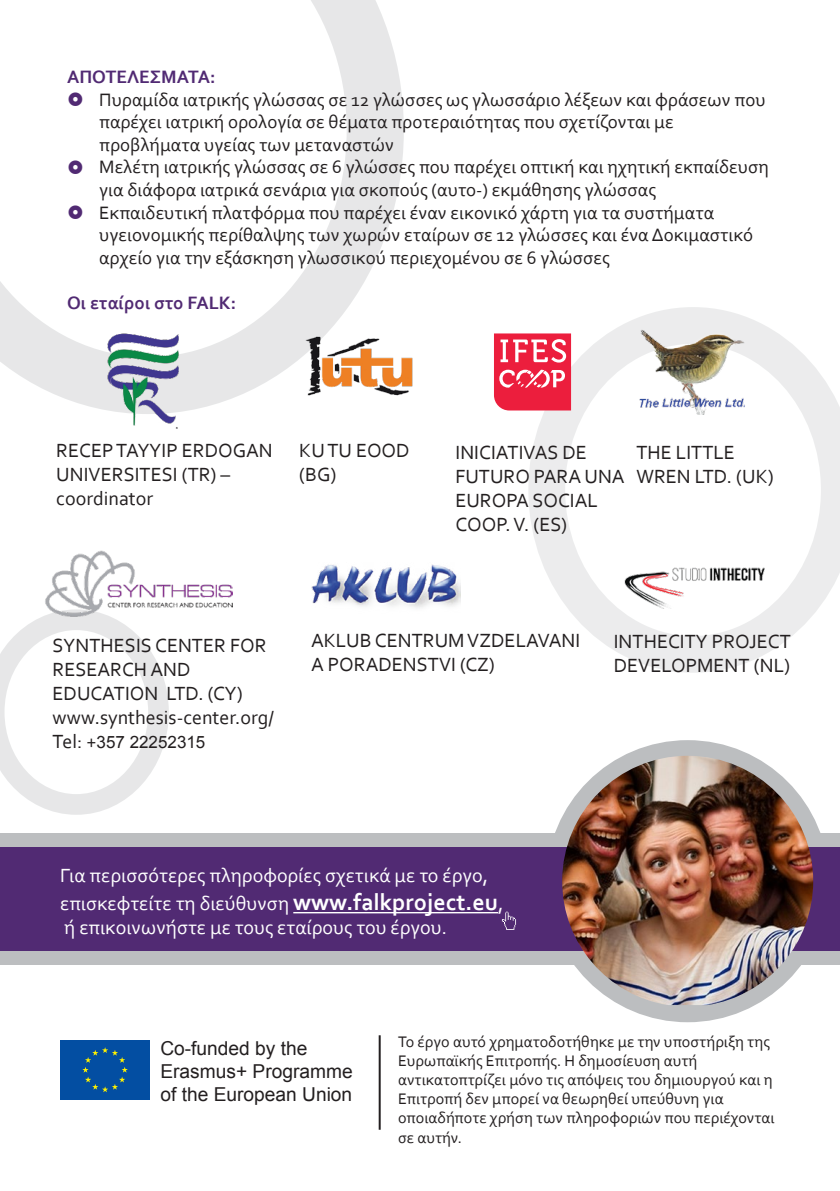
<style>
.page{position:relative;width:840px;height:1191px;background:#fff}
.page>*{position:absolute;margin:0;border:0;box-sizing:border-box;transform-origin:0 0}
.t1{font:20px/24px "Corbel";color:#231f20}
.t2{font:20px/28.8px "Corbel";color:#fff}
.t3{font:19.2px/23px "Arial";color:#231f20}
.t4{font:18.8px/22.6px "Corbel";color:#231f20}
.t5{font:700 18.8px "Corbel";color:#512a73}
.t6{font:17px "Arial";color:#231f20}
.t7{font:16px/19.2px "Corbel";color:#231f20}
.s1{font-family:"Corbel";font-size:20px}
.s2{font-weight:700;font-size:24px}
</style>
<div class="page">
<div style="left:546px;top:740px;width:282px;height:282px;background:#bcbec0;border-radius:50%"></div>
<div style="left:0;top:833px;width:839px;height:132px;background:#bcbec0"></div>
<div style="left:0;top:847px;width:839px;height:103px;background:#512a73"></div>
<svg style="left:0;top:0;width:403px;height:410px"></svg>
<svg style="left:528px;top:307px;width:311px;height:366px"></svg>
<svg style="left:0;top:616px;width:169px;height:198px"></svg>
<div style="left:60px;top:1040px;width:90px;height:59px;background:#034ea2"></div>
<svg style="left:82px;top:1047px;width:46px;height:45px"></svg>
<hr style="left:378px;top:1035px;width:2px;height:94px;background:#231f20">
<img style="left:305px;top:336px;width:108px;height:59px">
<img style="left:45px;top:550px;width:188px;height:69px">
<svg style="left:494px;top:333px;width:76px;height:77px;background:#ef4660"></svg>
<hr style="left:293px;top:912px;width:204px;height:1px;background:#fff">
<img style="left:562px;top:755px;width:250px;height:250px">
<img style="left:311px;top:564px;width:149px;height:44px">
<img style="left:99px;top:332px;width:91px;height:97px">
<img style="left:635px;top:330px;width:113px;height:84px">
<img style="left:607px;top:552px;width:175px;height:70px">
<svg style="left:502px;top:911px;width:14px;height:19px"></svg>
<svg style="left:69px;top:92px;width:13px;height:14px"></svg>
<svg style="left:69px;top:160px;width:13px;height:14px"></svg>
<svg style="left:69px;top:205px;width:13px;height:14px"></svg>
<p class="t5" style="left:67px;top:65px;width:150px">ΑΠΟΤΕΛΕΣΜΑΤΑ:</p>
<p class="t4" style="left:99px;top:88px;width:671px">Πυραμίδα ιατρικής γλώσσας σε 12 γλώσσες ως γλωσσάριο λέξεων και φράσεων που παρέχει ιατρική ορολογία σε θέματα προτεραιότητας που σχετίζονται με προβλήματα υγείας των μεταναστών<br>Μελέτη ιατρικής γλώσσας σε 6 γλώσσες που παρέχει οπτική και ηχητική εκπαίδευση για διάφορα ιατρικά σενάρια για σκοπούς (αυτο-) εκμάθησης γλώσσας Εκπαιδευτική πλατφόρμα που παρέχει έναν εικονικό χάρτη για τα συστήματα υγειονομικής περίθαλψης των χωρών εταίρων σε 12 γλώσσες και ένα Δοκιμαστικό αρχείο για την εξάσκηση γλωσσικού περιεχομένου σε 6 γλώσσες</p>
<p class="t5" style="left:67px;top:291px;width:171px">Οι εταίροι στο FALK:</p>
<p class="t1" style="left:56px;top:438px;width:218px">RECEP TAYYIP ERDOGAN<br>UNIVERSITESI (TR) – coordinator</p>
<p class="t1" style="left:299px;top:438px;width:112px">KU TU EOOD (BG)</p>
<p class="t1" style="left:455px;top:440px;width:171px">INICIATIVAS DE<br>FUTURO PARA UNA<br>EUROPA SOCIAL<br>COOP. V. (ES)</p>
<p class="t1" style="left:636px;top:440px;width:139px">THE LITTLE<br>WREN LTD. (UK)</p>
<p class="t1" style="left:53px;top:632px;width:223px">SYNTHESIS CENTER FOR<br>RESEARCH AND<br>EDUCATION LTD. (CY) www.synthesis-center.org/</p>
<p class="t6" style="left:53px;top:730px;width:154px"><span class="s1">Tel: +</span>357 22252315</p>
<p class="t1" style="left:311px;top:628px;width:271px">AKLUB CENTRUM VZDELAVANI<br>A PORADENSTVI (CZ)</p>
<p class="t1" style="left:613px;top:628px;width:178px">INTHECITY PROJECT<br>DEVELOPMENT (NL)</p>
<p class="t2" style="left:60px;top:860px;width:444px">Για περισσότερες πληροφορίες σχετικά με το έργο, επισκεφτείτε τη διεύθυνση <span class="s2">www.falkproject.eu</span>,</p>
<p class="t2" style="left:64px;top:913px;width:384px">ή επικοινωνήστε με τους εταίρους του έργου.</p>
<p class="t3" style="left:160px;top:1036px;width:194px">Co-funded by the<br>Erasmus+ Programme of the European Union</p>
<p class="t7" style="left:398px;top:1031px;width:378px">Το έργο αυτό χρηματοδοτήθηκε με την υποστήριξη της Ευρωπαϊκής Επιτροπής. Η δημοσίευση αυτή αντικατοπτρίζει μόνο τις απόψεις του δημιουργού και η Επιτροπή δεν μπορεί να θεωρηθεί υπεύθυνη για οποιαδήποτε χρήση των πληροφοριών που περιέχονται σε αυτήν.</p>
</div>
